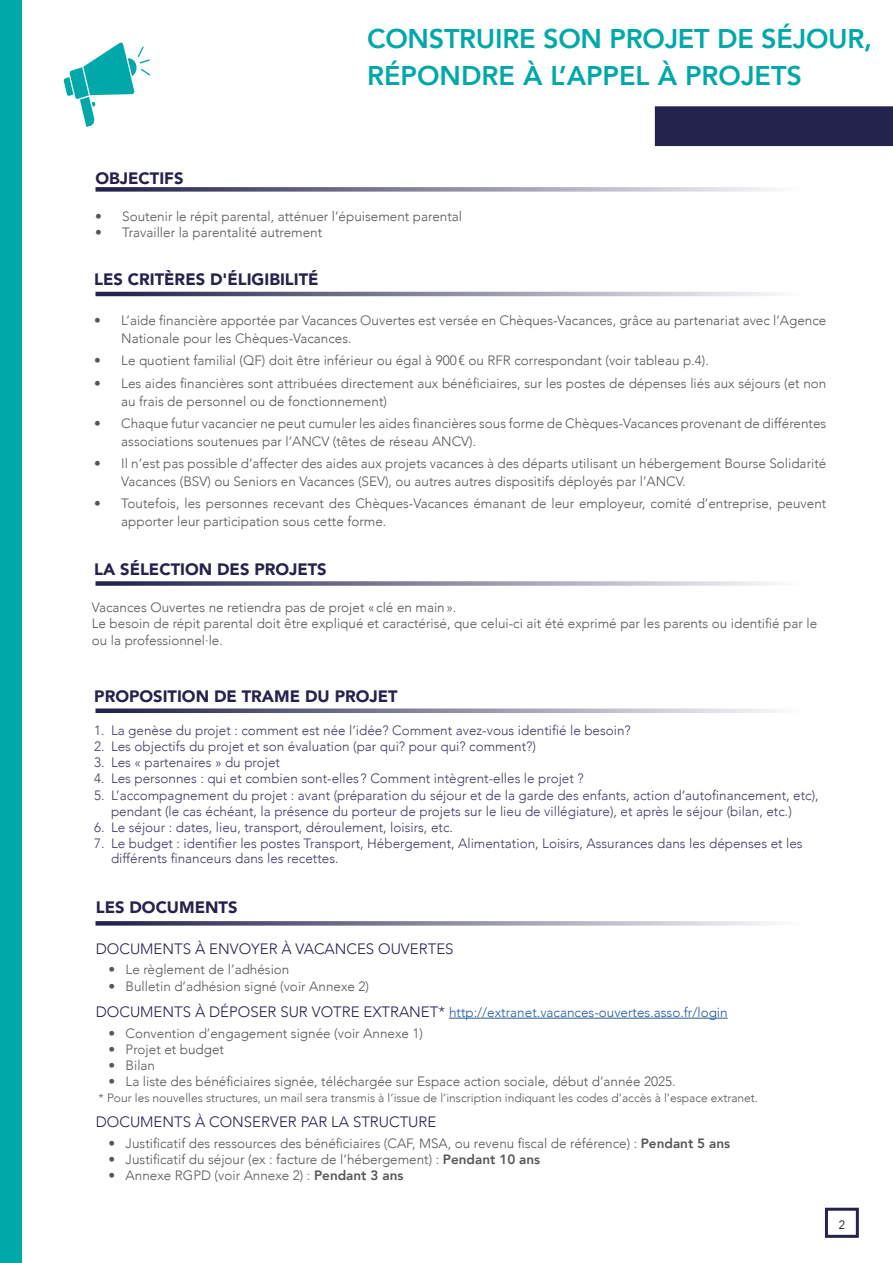
<style>
.page{position:relative;width:893px;height:1263px;background:#fff}
.page>*{position:absolute;margin:0;border:0;box-sizing:border-box;transform-origin:0 0}
.t1{font:800 27px/37px "Avenir";letter-spacing:-.01em;color:#00a8a9}
.t2{font:900 16.5px "Avenir";color:#24234d}
.t3{font:300 15px "Avenir";color:#24234d}
.t4{font:300 13.5px/18px "Avenir";color:#575756}
.t5{font:300 13.5px/16.2px "Avenir";color:#443b63}
.t6{font:300 13.5px/26.5px "Avenir";color:#275b9b}
.t7{font:300 12px "Avenir";color:#575756}
.t8{font:300 12px "Avenir";color:#000}
.s1{color:#575756}
.s2{font-size:15px;color:#24234d}
.s3{font-weight:800}
</style>
<div class="page">
<svg style="left:64px;top:42px;width:86px;height:85px"></svg>
<div style="left:0;top:0;width:21px;height:1263px;background:#00a8a9"></div>
<div style="left:825px;top:1208px;width:34px;height:30px;border:3px solid #24234d"></div>
<hr style="left:449px;top:1018px;width:279px;height:1px;background:#275b9b">
<div style="left:655px;top:106px;width:238px;height:40px;background:#24234d"></div>
<svg style="left:96px;top:187px;width:677px;height:5px;background:#9594a9"></svg>
<svg style="left:96px;top:708px;width:677px;height:5px;background:#9595a9"></svg>
<svg style="left:96px;top:921px;width:677px;height:5px;background:#9594a9"></svg>
<svg style="left:96px;top:292px;width:677px;height:4px;background:#89899f"></svg>
<svg style="left:96px;top:581px;width:677px;height:5px;background:#9594a9"></svg>
<h1 class="t1" style="left:367px;top:20px;width:507px">CONSTRUIRE SON PROJET DE SÉJOUR,<br>RÉPONDRE À L’APPEL À PROJETS</h1>
<p class="t2" style="left:96px;top:164px;width:89px">OBJECTIFS</p>
<p class="t4" style="left:95px;top:207px;width:368px">• Soutenir le répit parental, atténuer l’épuisement parental</p>
<p class="t4" style="left:95px;top:224px;width:229px">• Travailler la parentalité autrement</p>
<p class="t2" style="left:94px;top:265px;width:226px">LES CRITÈRES D'ÉLIGIBILITÉ</p>
<p class="t4" style="left:121px;top:312px;width:707px;text-indent:-27px">• L’aide financière apportée par Vacances Ouvertes est versée en Chèques-Vacances, grâce au partenariat avec l’Agence<br>Nationale pour les Chèques-Vacances.</p>
<p class="t4" style="left:94px;top:352px;width:616px">• Le quotient familial (QF) doit être inférieur ou égal à 900€ ou RFR correspondant (voir tableau p.4).</p>
<p class="t4" style="left:121px;top:374px;width:707px;text-indent:-27px">• Les aides financières sont attribuées directement aux bénéficiaires, sur les postes de dépenses liés aux séjours (et non au frais de personnel ou de fonctionnement)</p>
<p class="t4" style="left:121px;top:414px;width:707px;text-indent:-27px">• Chaque futur vacancier ne peut cumuler les aides financières sous forme de Chèques-Vacances provenant de différentes associations soutenues par l’ANCV (têtes de réseau ANCV).</p>
<p class="t4" style="left:121px;top:455px;width:707px;text-indent:-27px">• Il n’est pas possible d’affecter des aides aux projets vacances à des départs utilisant un hébergement Bourse Solidarité<br>Vacances (BSV) ou Seniors en Vacances (SEV), ou autres autres dispositifs déployés par l’ANCV.</p>
<p class="t4" style="left:121px;top:495px;width:707px;text-indent:-27px">• Toutefois, les personnes recevant des Chèques-Vacances émanant de leur employeur, comité d’entreprise, peuvent apporter leur participation sous cette forme.</p>
<p class="t2" style="left:94px;top:555px;width:234px">LA SÉLECTION DES PROJETS</p>
<p class="t4" style="left:92px;top:599px;width:727px;line-height:16.5px">Vacances Ouvertes ne retiendra pas de projet « clé en main».<br>Le besoin de répit parental doit être expliqué et caractérisé, que celui-ci ait été exprimé par les parents ou identifié par le ou la professionnel·le.</p>
<p class="t2" style="left:94px;top:682px;width:305px">PROPOSITION DE TRAME DU PROJET</p>
<p class="t5" style="left:94px;top:722px;width:538px">1. La genèse du projet : comment est née l’idée? Comment avez-vous identifié le besoin?</p>
<p class="t5" style="left:94px;top:738px;width:444px">2. Les objectifs du projet et son évaluation (par qui? pour qui? comment?)</p>
<p class="t5" style="left:94px;top:754px;width:188px">3. Les « partenaires » du projet</p>
<p class="t5" style="left:94px;top:771px;width:491px">4. Les personnes : qui et combien sont-elles ? Comment intègrent-elles le projet ?</p>
<p class="t5" style="left:111px;top:787px;width:709px;text-indent:-17px">5. L’accompagnement du projet : avant (préparation du séjour et de la garde des enfants, action d’autofinancement, etc), pendant (le cas échéant, la présence du porteur de projets sur le lieu de villégiature), et après le séjour (bilan, etc.)</p>
<p class="t5" style="left:94px;top:819px;width:360px">6. Le séjour : dates, lieu, transport, déroulement, loisirs, etc.</p>
<p class="t5" style="left:111px;top:836px;width:693px;line-height:15px;text-indent:-17px">7. Le budget : identifier les postes Transport, Hébergement, Alimentation, Loisirs, Assurances dans les dépenses et les différents financeurs dans les recettes.</p>
<p class="t2" style="left:96px;top:893px;width:143px">LES DOCUMENTS</p>
<p class="t3" style="left:96px;top:940px;width:359px">DOCUMENTS À ENVOYER À VACANCES OUVERTES</p>
<p class="t4" style="left:109px;top:961px;width:182px">• Le règlement de l’adhésion</p>
<p class="t6" style="left:96px;top:973px;width:633px;text-indent:13px"><span class="s1">• Bulletin d’adhésion signé (voir Annexe 2)<br></span><span class="s2">DOCUMENTS À DÉPOSER SUR VOTRE EXTRANET*</span> http://extranet.vacances-ouvertes.asso.fr/login</p>
<p class="t4" style="left:109px;top:1024px;width:316px">• Convention d’engagement signée (voir Annexe 1)</p>
<p class="t4" style="left:109px;top:1040px;width:117px">• Projet et budget</p>
<p class="t4" style="left:109px;top:1056px;width:48px">• Bilan</p>
<p class="t4" style="left:109px;top:1072px;width:569px">• La liste des bénéficiaires signée, téléchargée sur Espace action sociale, début d’année 2025.</p>
<p class="t7" style="left:99px;top:1091px;width:661px">* Pour les nouvelles structures, un mail sera transmis à l’issue de l’inscription indiquant les codes d’accès à l’espace extranet.</p>
<p class="t3" style="left:96px;top:1113px;width:342px">DOCUMENTS À CONSERVER PAR LA STRUCTURE</p>
<p class="t4" style="left:109px;top:1134px;width:623px">• Justificatif des ressources des bénéficiaires (CAF, MSA, ou revenu fiscal de référence) : <span class="s3">Pendant 5 ans</span></p>
<p class="t4" style="left:109px;top:1150px;width:433px">• Justificatif du séjour (ex : facture de l’hébergement) : <span class="s3">Pendant 10 ans</span></p>
<p class="t4" style="left:109px;top:1166px;width:296px">• Annexe RGPD (voir Annexe 2) : <span class="s3">Pendant 3 ans</span></p>
<p class="t8" style="left:839px;top:1218px;width:8px">2</p>
</div>
